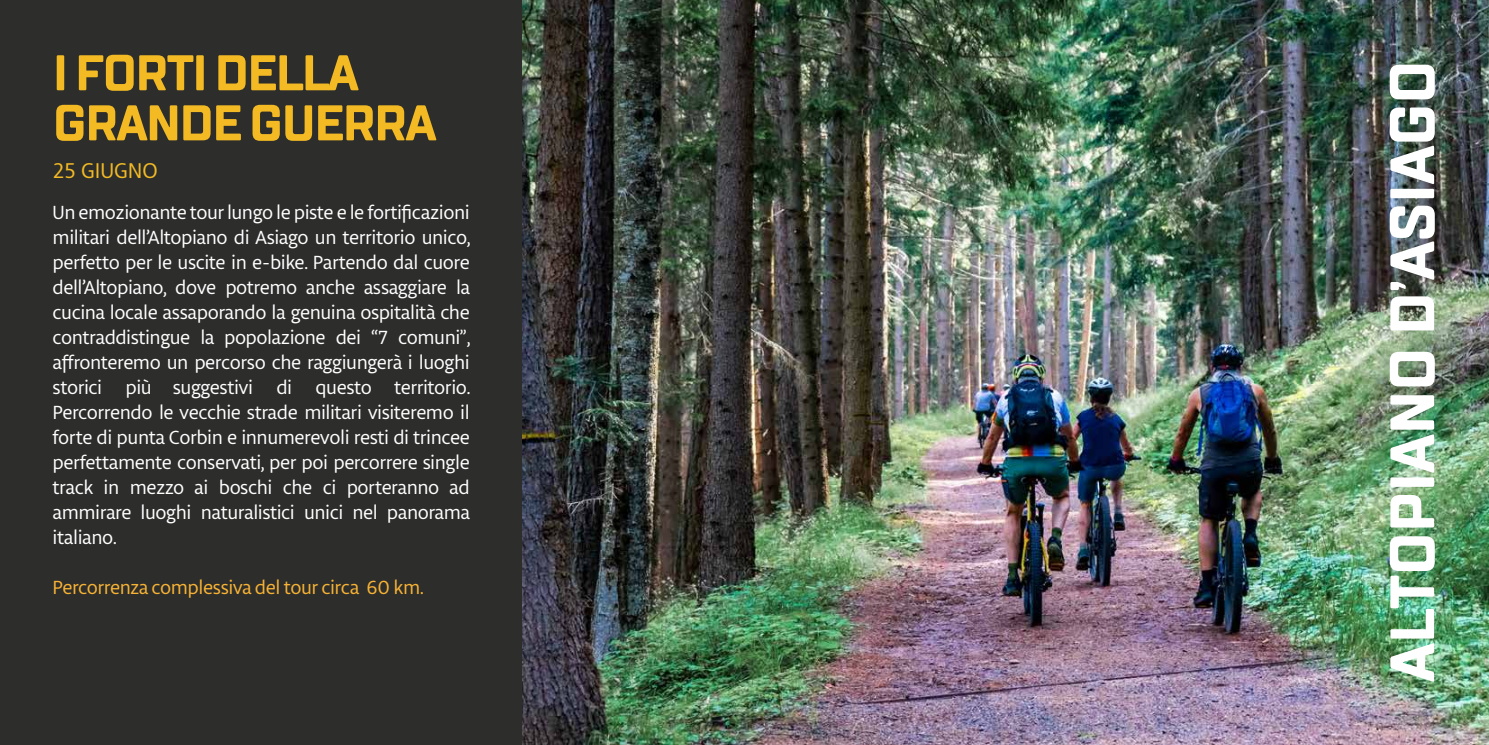
<style>
.page{position:relative;width:1489px;height:745px;background:#fff}
.page>*{position:absolute;margin:0;border:0;box-sizing:border-box;transform-origin:0 0}
.t1{font:62.5px "TT Lakes Condensed Bold DEMO";color:#fff}
.t2{font:50px/50px "TT Lakes Condensed Bold DEMO";letter-spacing:-.03em;color:#f3ba24}
.t3{font:22.5px "Libertad Office";color:#f3ba24}
.t4{font:20px/25px "Libertad Office";letter-spacing:-.025em;color:#fff;text-align:justify}
.t5{font:20px "Libertad Office";letter-spacing:-.025em;color:#f9b334}
</style>
<div class="page">
<div style="left:0;top:0;width:1488px;height:744px;background:#2d2e2c"></div>
<img style="left:522px;top:0;width:966px;height:744px">
<h2 class="t2" style="left:53px;top:46px;width:385px">I FORTI DELLA<br>GRANDE GUERRA</h2>
<p class="t3" style="left:53px;top:157px;width:106px">25 GIUGNO</p>
<p class="t4" style="left:53px;top:199px;width:419px">Un emozionante tour lungo le piste e le fortificazioni militari dell’Altopiano di Asiago un territorio unico, perfetto per le uscite in e-bike. Partendo dal cuore dell’Altopiano, dove potremo anche assaggiare la cucina locale assaporando la genuina ospitalità che contraddistingue la popolazione dei “7 comuni”, affronteremo un percorso che raggiungerà i luoghi storici più suggestivi di questo territorio.<br>Percorrendo le vecchie strade militari visiteremo il forte di punta Corbin e innumerevoli resti di trincee perfettamente conservati, per poi percorrere single track in mezzo ai boschi che ci porteranno ad ammirare luoghi naturalistici unici nel panorama italiano.</p>
<p class="t5" style="left:53px;top:574px;width:373px">Percorrenza complessiva del tour circa 60 km.</p>
<h1 class="t1" style="left:1373px;top:681px;width:622px;rotate:-90deg">ALTOPIANO D’ASIAGO</h1>
</div>
